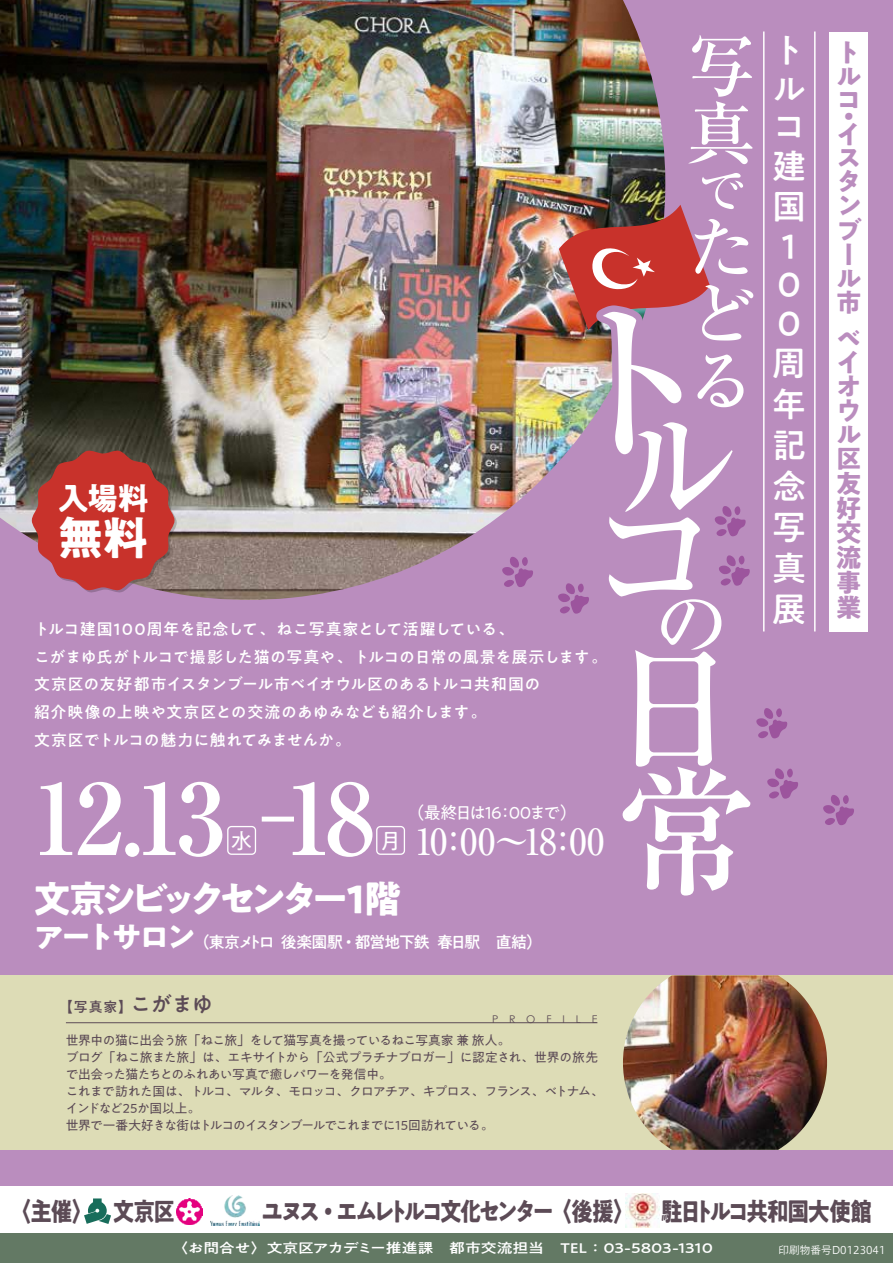
<style>
.page{position:relative;width:893px;height:1263px;background:#ba8dbe}
.page>*{position:absolute;margin:0;border:0;box-sizing:border-box;transform-origin:0 0}
.t1{font:700 97.8px "Ryumin Pr 6 N";color:#fff}
.t2{font:700 45.3px "PA1 Gothic Std N";color:#fff}
.t3{font:700 37.5px "PA1 Gothic Std N";letter-spacing:-.2em;color:#fff}
.t4{font:500 36.15px "Ryumin Pr 6 N";letter-spacing:-.02em;color:#fff;scale:.95 1}
.t5{font:500 34.05px/39.9px "PA1 Gothic Std N";color:#fff}
.t6{font:700 30.9px "PA1 Gothic Std N";color:#fff}
.t7{font:700 25.5px "PA1 Gothic Std N";letter-spacing:-.125em;color:#5c4b56;scale:.85 1}
.t8{font:700 25.5px/24.5px "PA1 Gothic Std N";color:#ba8dbe}
.t9{font:21.45px "PA1 Gothic Std N";color:#fff}
.t10{font:16.95px "PA1 Gothic Std N";letter-spacing:-.1em;color:#fff}
.t11{font:500 15.9px/27.6px "PA1 Gothic Std N";letter-spacing:-.005em;color:#fff}
.t12{font:500 15.9px "PA1 Gothic Std N";letter-spacing:-.07em;color:#fff}
.t13{font:500 13.8px "PA1 Gothic Std N";color:#5c4b56}
.t14{font:500 13.5px "PA1 Gothic Std N";letter-spacing:-.02em;color:#fff;scale:1.18 1}
.t15{font:12.75px/17px "PA1 Gothic Std N";letter-spacing:-.05em;color:#5c4b56}
.t16{font:10.65px "Hiragino UD Sans F Std N W3";color:#fff}
.t17{font:10.65px "Century Gothic";letter-spacing:1.025em;color:#5c4b56}
.s1{font-weight:700;font-size:30px}
.s2{font-size:21.3px}
</style>
<div class="page">
<img style="left:0;top:0;width:665px;height:600px">
<div style="left:0;top:975px;width:893px;height:175px;background:#dddcb6"></div>
<svg style="left:823px;top:795px;width:31px;height:30px"></svg>
<svg style="left:502px;top:556px;width:31px;height:32px"></svg>
<img style="left:623px;top:975px;width:204px;height:175px">
<div style="left:227px;top:826px;width:29px;height:29px;border:1px solid #fff;border-radius:4px"></div>
<div style="left:376px;top:826px;width:29px;height:29px;border:1px solid #fff;border-radius:4px"></div>
<hr style="left:262px;top:817px;width:32px;height:4px;background:#fff">
<svg style="left:32px;top:450px;width:145px;height:142px;background:#b3413d"></svg>
<hr style="left:66px;top:1022px;width:531px;height:1px;background:#5c4b56">
<div style="left:830px;top:32px;width:38px;height:600px;background:#fff"></div>
<hr style="left:763px;top:32px;width:1px;height:599px;background:#fff">
<hr style="left:814px;top:32px;width:2px;height:599px;background:#fff">
<svg style="left:688px;top:35px;width:64px;height:129px"></svg>
<svg style="left:557px;top:173px;width:241px;height:723px"></svg>
<div style="left:0;top:1186px;width:893px;height:48px;background:#fff"></div>
<div style="left:0;top:1234px;width:893px;height:29px;background:#637964"></div>
<img style="left:625px;top:1193px;width:34px;height:34px">
<svg style="left:84px;top:1198px;width:27px;height:26px"></svg>
<img style="left:177px;top:1198px;width:25px;height:26px">
<img style="left:211px;top:1195px;width:49px;height:30px">
<h3 class="t6" style="left:58px;top:479px;width:92px">入場料</h3>
<h2 class="t2" style="left:58px;top:509px;width:91px">無料</h2>
<p class="t11" style="left:34px;top:617px;width:575px">トルコ建国100周年を記念して、ねこ写真家として活躍している、<br>こがまゆ氏がトルコで撮影した猫の写真や、トルコの日常の風景を展示します。文京区の友好都市イスタンブール市ベイオウル区のあるトルコ共和国の<br>紹介映像の上映や文京区との交流のあゆみなども紹介します。<br>文京区でトルコの魅力に触れてみませんか。</p>
<h1 class="t1" style="left:32px;top:741px;width:195px">12.13</h1>
<h1 class="t1" style="left:284px;top:741px;width:92px">18</h1>
<h3 class="t10" style="left:407px;top:803px;width:171px">（最終日は16：00まで）</h3>
<h3 class="t9" style="left:231px;top:828px;width:23px">水</h3>
<h3 class="t4" style="left:380px;top:813px;width:238px"><sup>月</sup> 10：00～18：00</h3>
<h3 class="t3" style="left:34px;top:875px;width:370px">文京シビックセンター１階</h3>
<p class="t12" style="left:34px;top:932px;width:510px"><span class="s1">アートサロン</span>（東京メトロ後楽園駅・都営地下鉄春日駅　直結）</p>
<p class="t13" style="left:59px;top:999px;width:156px">【写真家】<span class="s2">こがまゆ</span></p>
<p class="t15" style="left:66px;top:1033px;width:539px">世界中の猫に出会う旅「ねこ旅」をして猫写真を撮っているねこ写真家 兼 旅人。<br>ブログ「ねこ旅また旅」は、エキサイトから「公式プラチナブロガー」に認定され、世界の旅先で出会った猫たちとのふれあい写真で癒しパワーを発信中。<br>これまで訪れた国は、トルコ、マルタ、モロッコ、クロアチア、キプロス、フランス、ベトナム、インドなど25か国以上。<br>世界で一番大好きな街はトルコのイスタンブールでこれまでに15回訪れている。</p>
<p class="t17" style="left:492px;top:1011px;width:107px">PROFILE</p>
<h3 class="t5" style="left:772px;top:33px;width:34px">トルコ建国<br>１<br>０<br>０周年記念写真展</h3>
<h3 class="t8" style="left:836px;top:44px;width:26px;line-height:23.2px">トルコ</h3>
<h3 class="t8" style="left:836px;top:110px;width:22px;line-height:17.9px">・イ</h3>
<h3 class="t8" style="left:836px;top:149px;width:27px">スタンブール市</h3>
<h3 class="t8" style="left:836px;top:330px;width:26px">ベイオウル区友好交流事業</h3>
<h3 class="t7" style="left:10px;top:1195px;width:196px">〈主催〉 文京区</h3>
<h3 class="t7" style="left:261px;top:1195px;width:720px">ユヌス・エムレトルコ文化センター〈後援〉 駐日トルコ共和国大使館</h3>
<p class="t14" style="left:172px;top:1240px;width:460px">〈お問合せ〉文京区アカデミー推進課　都市交流担当　TEL：03-5803-1310</p>
<p class="t16" style="left:779px;top:1242px;width:108px">印刷物番号D0123041</p>
</div>
